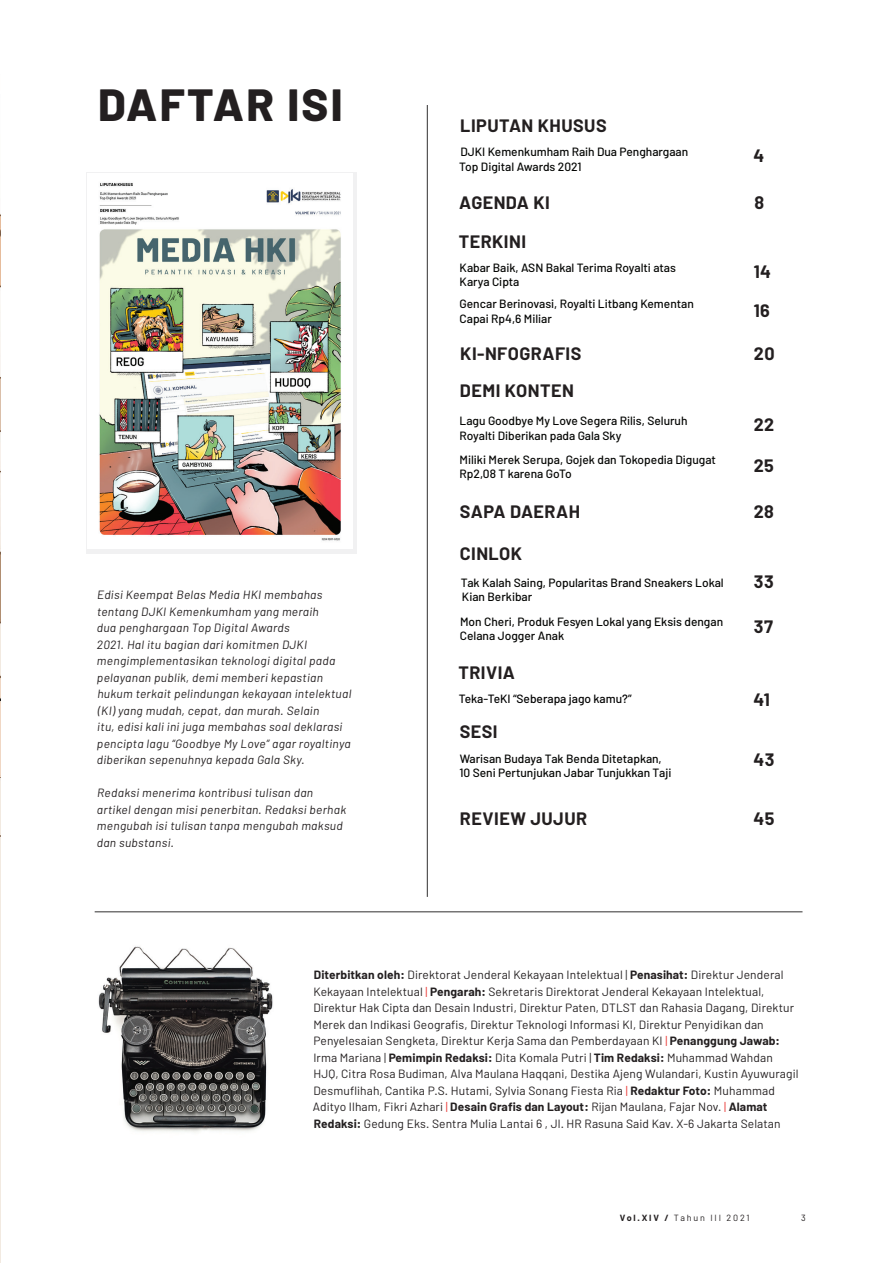
<style>
.page{position:relative;width:893px;height:1263px;background:#fff}
.page>*{position:absolute;margin:0;border:0;box-sizing:border-box;transform-origin:0 0}
.t1{font:800 45px "Barlow";letter-spacing:.05em;color:#231f20}
.t2{font:700 18px/39.5px "Barlow";letter-spacing:.025em;color:#231f20}
.t3{font:12px/16.5px "Barlow";letter-spacing:.01em;color:#231f20}
.t4{font:italic 12px/16.5px "Barlow";letter-spacing:.025em;color:#231f20}
.t5{font:500 12px/14.4px "Barlow";color:#040503}
.t6{font:500 12px "Barlow";color:#000}
.t7{font:9px "Barlow";letter-spacing:.2em;color:#231f20}
.s1{font-weight:700}
.s2{color:#312f30}
.s3{color:#ea3936}
</style>
<div class="page">
<div style="left:86px;top:172px;width:271px;height:381px;background:linear-gradient(to right,#f8f8f9,#f8f8f8)"></div>
<img style="left:0;top:213px;width:1px;height:1050px">
<img style="left:88px;top:173px;width:265px;height:375px">
<img style="left:98px;top:946px;width:175px;height:186px">
<hr style="left:95px;top:911px;width:707px;height:1px;background:#312f30">
<hr style="left:427px;top:105px;width:1px;height:792px;background:#312f30">
<h1 class="t1" style="left:98px;top:71px;width:246px">DAFTAR ISI</h1>
<p class="t4" style="left:97px;top:586px;width:256px">Edisi Keempat Belas Media HKI membahas tentang DJKI Kemenkumham yang meraih<br>dua penghargaan Top Digital Awards<br>2021. Hal itu bagian dari komitmen DJKI mengimplementasikan teknologi digital pada pelayanan publik, demi memberi kepastian hukum terkait pelindungan kekayaan intelektual (KI) yang mudah, cepat, dan murah. Selain<br>itu, edisi kali ini juga membahas soal deklarasi pencipta lagu “Goodbye My Love” agar royaltinya diberikan sepenuhnya kepada Gala Sky.</p>
<p class="t4" style="left:97px;top:784px;width:251px">Redaksi menerima kontribusi tulisan dan artikel dengan misi penerbitan. Redaksi berhak mengubah isi tulisan tanpa mengubah maksud dan substansi.</p>
<h2 class="t2" style="left:460px;top:105px;width:148px">LIPUTAN KHUSUS</h2>
<p class="t5" style="left:459px;top:144px;width:231px">DJKI Kemenkumham Raih Dua Penghargaan<br>Top Digital Awards 2021</p>
<h2 class="t2" style="left:459px;top:182px;width:93px">AGENDA KI<br>TERKINI</h2>
<p class="t5" style="left:460px;top:260px;width:218px">Kabar Baik, ASN Bakal Terima Royalti atas<br>Karya Cipta</p>
<p class="t5" style="left:460px;top:297px;width:236px">Gencar Berinovasi, Royalti Litbang Kementan<br>Capai Rp4,6 Miliar</p>
<h2 class="t2" style="left:460px;top:335px;width:123px;line-height:36.9px">KI-NFOGRAFIS<br>DEMI KONTEN</h2>
<p class="t5" style="left:460px;top:413px;width:229px">Lagu Goodbye My Love Segera Rilis, Seluruh<br>Royalti Diberikan pada Gala Sky</p>
<p class="t5" style="left:460px;top:452px;width:258px">Miliki Merek Serupa, Gojek dan Tokopedia Digugat<br>Rp2,08 T karena GoTo</p>
<h2 class="t2" style="left:460px;top:492px;width:122px">SAPA DAERAH</h2>
<h2 class="t2" style="left:460px;top:534px;width:64px">CINLOK</h2>
<p class="t5" style="left:461px;top:575px;width:264px">Tak Kalah Saing, Popularitas Brand Sneakers Lokal<br>Kian Berkibar</p>
<p class="t5" style="left:460px;top:614px;width:265px">Mon Cheri, Produk Fesyen Lokal yang Eksis dengan<br>Celana Jogger Anak</p>
<h2 class="t2" style="left:458px;top:652px;width:58px">TRIVIA</h2>
<p class="t6" style="left:459px;top:691px;width:174px">Teka-TeKI “Seberapa jago kamu?”</p>
<h2 class="t2" style="left:460px;top:712px;width:39px">SESI</h2>
<h2 class="t2" style="left:753px;top:135px;width:12px">4</h2>
<h2 class="t2" style="left:754px;top:182px;width:11px">8</h2>
<h2 class="t2" style="left:754px;top:252px;width:19px">14</h2>
<h2 class="t2" style="left:754px;top:291px;width:18px">16</h2>
<h2 class="t2" style="left:754px;top:334px;width:22px">20</h2>
<h2 class="t2" style="left:754px;top:405px;width:22px">22</h2>
<h2 class="t2" style="left:754px;top:445px;width:22px">25</h2>
<h2 class="t2" style="left:754px;top:492px;width:22px">28</h2>
<h2 class="t2" style="left:754px;top:562px;width:21px">33</h2>
<h2 class="t2" style="left:754px;top:607px;width:21px">37</h2>
<h2 class="t2" style="left:753px;top:679px;width:18px">41</h2>
<p class="t5" style="left:460px;top:751px;width:203px">Warisan Budaya Tak Benda Ditetapkan,</p>
<h2 class="t2" style="left:753px;top:740px;width:23px">43</h2>
<p class="t5" style="left:459px;top:766px;width:213px">10 Seni Pertunjukan Jabar Tunjukkan Taji</p>
<h2 class="t2" style="left:460px;top:798px;width:129px">REVIEW JUJUR</h2>
<h2 class="t2" style="left:753px;top:799px;width:23px">45</h2>
<p class="t3" style="left:313px;top:966px;width:487px"><span class="s1">Diterbitkan oleh:</span> Direktorat Jenderal Kekayaan Intelektual <span class="s2">|</span> <span class="s1">Penasihat:</span> Direktur Jenderal Kekayaan Intelektual <span class="s3">|</span> <span class="s1">Pengarah:</span> Sekretaris Direktorat Jenderal Kekayaan Intelektual, Direktur Hak Cipta dan Desain Industri, Direktur Paten, DTLST dan Rahasia Dagang, Direktur Merek dan Indikasi Geografis, Direktur Teknologi Informasi KI, Direktur Penyidikan dan Penyelesaian Sengketa, Direktur Kerja Sama dan Pemberdayaan KI <span class="s3">|</span> <span class="s1">Penanggung Jawab:<br></span>Irma Mariana <span class="s2">|</span> <span class="s1">Pemimpin Redaksi:</span> Dita Komala Putri | <span class="s1">Tim Redaksi:</span> Muhammad Wahdan HJQ, Citra Rosa Budiman, Alva Maulana Haqqani, Destika Ajeng Wulandari, Kustin Ayuwuragil Desmuflihah, Cantika P.S. Hutami, Sylvia Sonang Fiesta Ria <span class="s3">|</span> <span class="s1">Redaktur Foto:</span> Muhammad Adityo Ilham, Fikri Azhari <span class="s3">|</span> <span class="s1">Desain Grafis dan Layout:</span> Rijan Maulana, Fajar Nov. <span class="s3">|</span> <span class="s1">Alamat Redaksi:</span> Gedung Eks. Sentra Mulia Lantai 6 , Jl. HR Rasuna Said Kav. X-6 Jakarta Selatan</p>
<p class="t7" style="left:620px;top:1212px;width:131px"><span class="s1">Vol.XIV /</span> Tahun III 2021</p>
<p class="t7" style="left:801px;top:1212px;width:6px">3</p>
</div>
